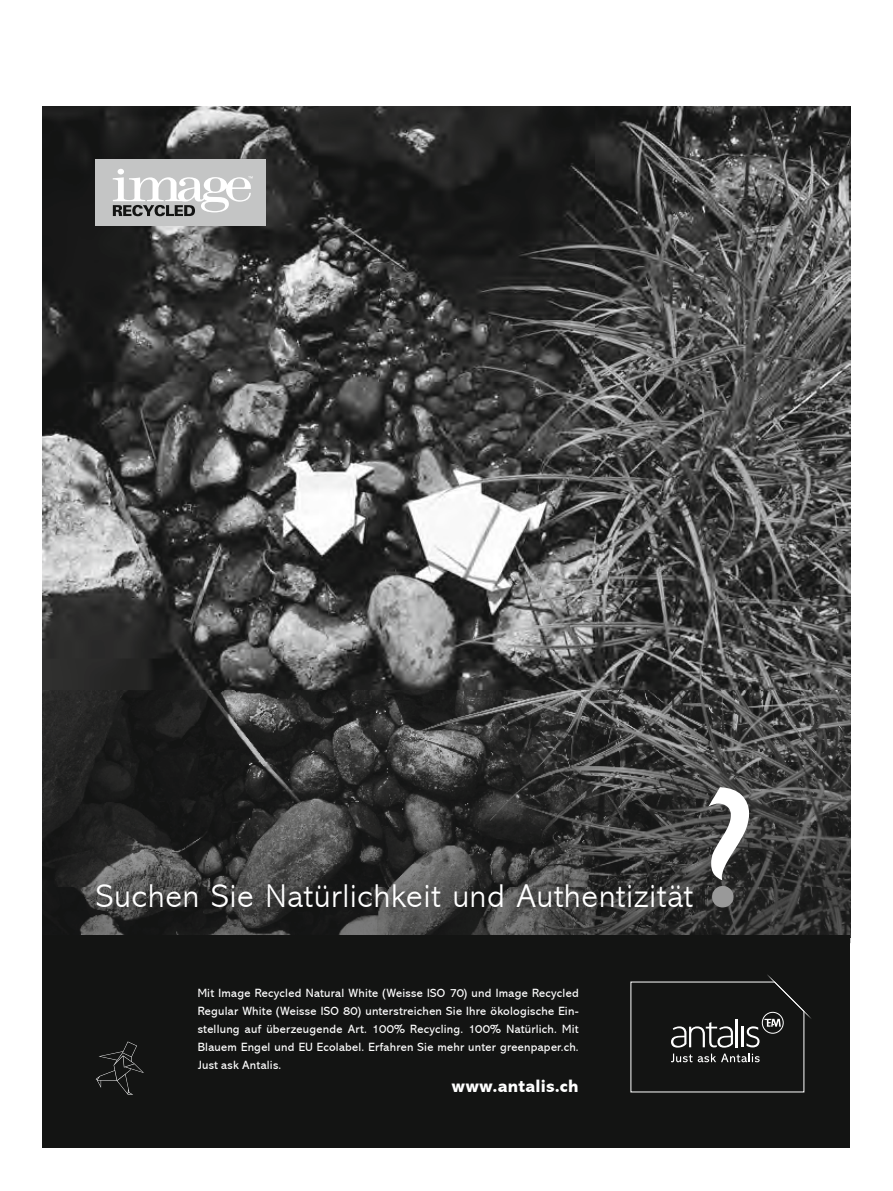
<style>
.page{position:relative;width:893px;height:1191px;background:#fff}
.page>*{position:absolute;margin:0;border:0;box-sizing:border-box;transform-origin:0 0}
.t1{font:300 33px "Abadi";letter-spacing:.02em;color:#fff}
.t2{font:800 18px "Abadi";letter-spacing:.015em;color:#fff}
.t3{font:12px/18px "Abadi";letter-spacing:.025em;color:#fff;text-align:justify}
</style>
<div class="page">
<img style="left:43px;top:106px;width:807px;height:829px">
<svg style="left:708px;top:787px;width:41px;height:93px"></svg>
<svg style="left:712px;top:886px;width:21px;height:21px"></svg>
<div style="left:96px;top:159px;width:170px;height:66px;background:#c4c5c5"></div>
<svg style="left:113px;top:169px;width:140px;height:47px"></svg>
<div style="left:43px;top:935px;width:807px;height:212px;background:#131413"></div>
<svg style="left:630px;top:974px;width:182px;height:119px"></svg>
<svg style="left:96px;top:1041px;width:48px;height:53px"></svg>
<h1 class="t1" style="left:96px;top:877px;width:599px">Suchen Sie Natürlichkeit und Authentizität</h1>
<p class="t3" style="left:198px;top:983px;width:383px">Mit Image Recycled Natural White (Weisse ISO 70) und Image Recycled Regular White (Weisse ISO 80) unterstreichen Sie Ihre ökologische Ein&shy;stellung auf überzeugende Art. 100% Recycling. 100% Natürlich. Mit Blauem Engel und EU Ecolabel. Erfahren Sie mehr unter greenpaper.ch.<br>Just ask Antalis.</p>
<h2 class="t2" style="left:452px;top:1076px;width:128px">www.antalis.ch</h2>
</div>
